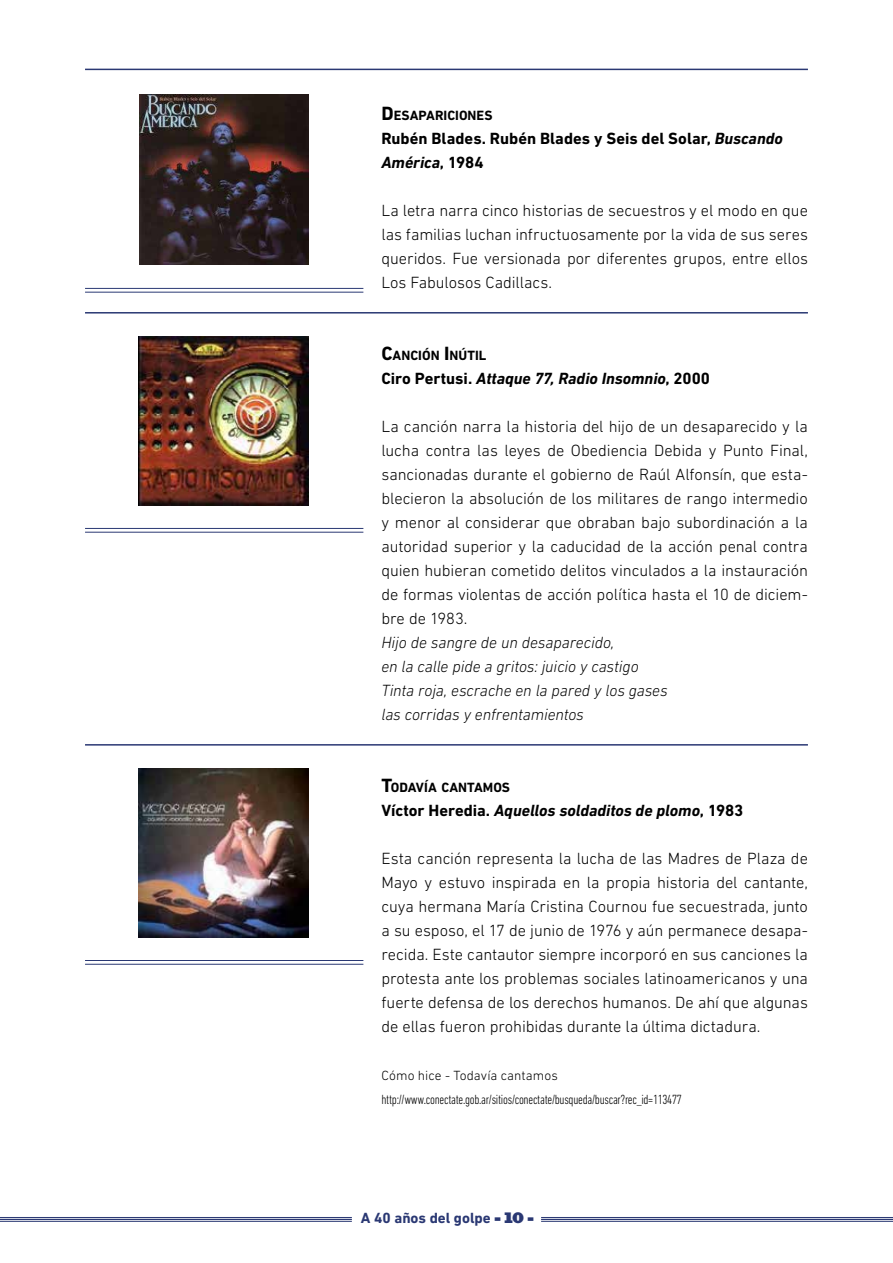
<style>
.page{position:relative;width:893px;height:1263px;background:#fff}
.page>*{position:absolute;margin:0;border:0;box-sizing:border-box;transform-origin:0 0}
.t1{font:300 16.5px/24px "DIN Next LT Pro";letter-spacing:-.005em;color:#000;text-align:justify}
.t2{font:italic 300 16.5px/24px "DIN Next LT Pro";letter-spacing:-.005em;color:#000}
.t3{font:italic 700 16.5px "DIN Next LT Pro";color:#000}
.t4{font:700 16.5px/24px "DIN Next LT Pro";color:#000}
.t5{font:700 15px "DIN Next LT Pro";color:#2a3873}
.t6{font:700 13.65px "DIN Next LT Pro";color:#000}
.t7{font:300 condensed 13.5px "DIN Next LT Pro";letter-spacing:-.02em;color:#000}
.t8{font:300 13.5px "DIN Next LT Pro";letter-spacing:.005em;color:#000}
.s1{font-size:19.5px}
.s2{font-style:italic}
.s3{font-style:normal}
.s4{font-family:"Giza Five Five";font-weight:400}
</style>
<div class="page">
<hr style="left:0;top:1217px;width:352px;height:1px;background:#2a3873">
<hr style="left:0;top:1219px;width:352px;height:1px;background:#2a3873">
<hr style="left:0;top:1221px;width:352px;height:1px;background:#2a3873">
<hr style="left:541px;top:1217px;width:352px;height:1px;background:#2a3873">
<hr style="left:541px;top:1219px;width:352px;height:1px;background:#2a3873">
<hr style="left:541px;top:1221px;width:352px;height:1px;background:#2a3873">
<hr style="left:85px;top:292px;width:278px;height:1px;background:#2a3873">
<hr style="left:85px;top:288px;width:278px;height:1px;background:#2a3873">
<hr style="left:85px;top:532px;width:278px;height:1px;background:#2a3873">
<hr style="left:85px;top:528px;width:278px;height:1px;background:#2a3873">
<hr style="left:85px;top:964px;width:278px;height:1px;background:#2a3873">
<hr style="left:85px;top:960px;width:278px;height:1px;background:#2a3873">
<hr style="left:85px;top:69px;width:723px;height:1px;background:#2a3873">
<hr style="left:85px;top:312px;width:723px;height:2px;background:#2a3873">
<hr style="left:85px;top:744px;width:723px;height:2px;background:#2a3873">
<img style="left:140px;top:95px;width:169px;height:169px">
<img style="left:138px;top:336px;width:170px;height:169px">
<img style="left:138px;top:768px;width:170px;height:169px">
<p class="t6" style="left:381px;top:107px;width:113px"><span class="s1">D</span> ESAPARICIONES</p>
<p class="t4" style="left:381px;top:126px;width:403px">Rubén Blades. Rubén Blades y Seis del Solar, <span class="s2">Buscando<br>América</span>, 1984</p>
<p class="t1" style="left:381px;top:198px;width:428px">La letra narra cinco historias de secuestros y el modo en que las familias luchan infructuosamente por la vida de sus seres queridos. Fue versionada por diferentes grupos, entre ellos Los Fabulosos Cadillacs.</p>
<p class="t6" style="left:381px;top:347px;width:106px"><span class="s1">C</span>ANCIÓN <span class="s1">I</span>NÚTIL</p>
<p class="t3" style="left:381px;top:369px;width:330px"><span class="s3">Ciro Pertusi.</span> Attaque 77, Radio Insomnio<span class="s3">, 2000</span></p>
<p class="t1" style="left:381px;top:414px;width:428px">La canción narra la historia del hijo de un desaparecido y la lucha contra las leyes de Obediencia Debida y Punto Final, sancionadas durante el gobierno de Raúl Alfonsín, que esta&shy;blecieron la absolución de los militares de rango intermedio y menor al considerar que obraban bajo subordinación a la autoridad superior y la caducidad de la acción penal contra quien hubieran cometido delitos vinculados a la instauración de formas violentas de acción política hasta el 10 de diciem&shy;bre de 1983.</p>
<p class="t2" style="left:381px;top:630px;width:288px">Hijo de sangre de un desaparecido,<br>en la calle pide a gritos: juicio y castigo Tinta roja, escrache en la pared y los gases las corridas y enfrentamientos</p>
<p class="t6" style="left:381px;top:779px;width:130px"><span class="s1">T</span>ODAVÍA CANTAMOS</p>
<p class="t3" style="left:381px;top:801px;width:363px"><span class="s3">Víctor Heredia.</span> Aquellos soldaditos de plomo<span class="s3">, 1983</span></p>
<p class="t1" style="left:381px;top:846px;width:428px">Esta canción representa la lucha de las Madres de Plaza de Mayo y estuvo inspirada en la propia historia del cantante, cuya hermana María Cristina Cournou fue secuestrada, junto a su esposo, el 17 de junio de 1976 y aún permanece desapa&shy;recida. Este cantautor siempre incorporó en sus canciones la protesta ante los problemas sociales latinoamericanos y una fuerte defensa de los derechos humanos. De ahí que algunas de ellas fueron prohibidas durante la última dictadura.</p>
<p class="t8" style="left:381px;top:1068px;width:178px">Cómo hice - Todavía cantamos</p>
<p class="t7" style="left:381px;top:1092px;width:302px">http://www.conectate.gob.ar/sitios/conectate/busqueda/buscar?rec_id=113477</p>
<p class="t5" style="left:361px;top:1209px;width:175px">A 40 años del golpe <span class="s4">- 10 -</span></p>
</div>
